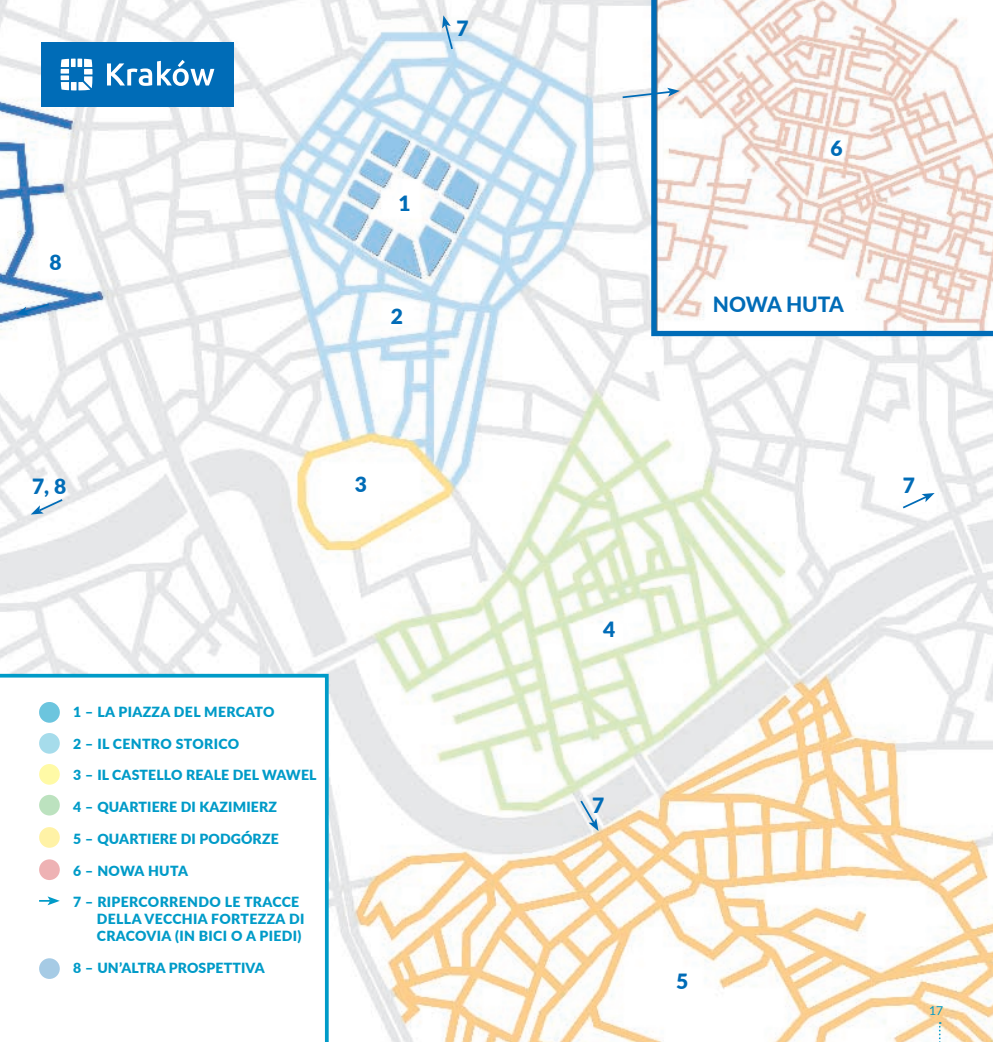
<style>
.page{position:relative;width:993px;height:1042px;background:#fff}
.page>*{position:absolute;margin:0;border:0;box-sizing:border-box;transform-origin:0 0}
.t1{font:900 21px "Lato";color:#006cb7}
.t2{font:800 21px "Lato";letter-spacing:-.01em;color:#006cb7}
.t3{font:900 14px/16.8px "Lato";letter-spacing:.01em;color:#009bc8}
.t4{font:12.25px "Lato";color:#009bc8}
</style>
<div class="page">
<img style="left:0;top:0;width:992px;height:1042px">
<svg style="left:648px;top:0;width:344px;height:339px"></svg>
<svg style="left:0;top:672px;width:330px;height:370px"></svg>
<svg style="left:16px;top:302px;width:35px;height:13px"></svg>
<svg style="left:442px;top:15px;width:12px;height:36px"></svg>
<svg style="left:620px;top:88px;width:59px;height:11px"></svg>
<svg style="left:31px;top:497px;width:33px;height:17px"></svg>
<svg style="left:578px;top:798px;width:20px;height:33px"></svg>
<svg style="left:900px;top:493px;width:34px;height:17px"></svg>
<div style="left:39px;top:764px;width:21px;height:21px;background:#fffaa6;border-radius:50%"></div>
<div style="left:39px;top:795px;width:21px;height:20px;background:#bce2bf;border-radius:50%"></div>
<div style="left:39px;top:827px;width:21px;height:21px;background:#fff2a6;border-radius:50%"></div>
<div style="left:39px;top:859px;width:21px;height:21px;background:#eeb2b4;border-radius:50%"></div>
<div style="left:39px;top:958px;width:21px;height:21px;background:#a6cbe5;border-radius:50%"></div>
<div style="left:39px;top:733px;width:21px;height:21px;background:#a6dceb;border-radius:50%"></div>
<div style="left:39px;top:702px;width:21px;height:21px;background:#6cc5de;border-radius:50%"></div>
<svg style="left:39px;top:896px;width:21px;height:9px"></svg>
<div style="left:41px;top:42px;width:192px;height:65px;background:#006cb7"></div>
<svg style="left:61px;top:59px;width:31px;height:31px"></svg>
<svg style="left:107px;top:60px;width:107px;height:26px"></svg>
<svg style="left:938px;top:1022px;width:2px;height:20px"></svg>
<svg style="left:53px;top:1022px;width:2px;height:20px"></svg>
<h1 class="t1" style="left:50px;top:246px;width:14px">8</h1>
<h1 class="t1" style="left:32px;top:471px;width:36px">7, 8</h1>
<h1 class="t1" style="left:456px;top:12px;width:14px">7</h1>
<h1 class="t1" style="left:398px;top:187px;width:14px">1</h1>
<h1 class="t1" style="left:391px;top:300px;width:14px">2</h1>
<h1 class="t1" style="left:355px;top:468px;width:14px">3</h1>
<p class="t3" style="left:73px;top:703px;width:203px">1 – LA PIAZZA DEL MERCATO</p>
<p class="t3" style="left:73px;top:734px;width:167px">2 – IL CENTRO STORICO</p>
<p class="t3" style="left:73px;top:766px;width:245px">3 – IL CASTELLO REALE DEL WAWEL</p>
<p class="t3" style="left:73px;top:798px;width:205px">4 – QUARTIERE DI KAZIMIERZ</p>
<p class="t3" style="left:73px;top:830px;width:207px">5 – QUARTIERE DI PODGÓRZE</p>
<p class="t3" style="left:73px;top:861px;width:116px">6 – NOWA HUTA</p>
<p class="t3" style="left:97px;top:893px;width:209px;text-indent:-24px">7 – RIPERCORRENDO LE TRACCE<br>DELLA VECCHIA FORTEZZA DI<br>CRACOVIA (IN BICI O A PIEDI)</p>
<p class="t3" style="left:73px;top:958px;width:193px">8 – UN’ALTRA PROSPETTIVA</p>
<h1 class="t1" style="left:830px;top:133px;width:14px">6</h1>
<h1 class="t2" style="left:712px;top:288px;width:132px">NOWA HUTA</h1>
<h1 class="t1" style="left:603px;top:614px;width:14px">4</h1>
<h1 class="t1" style="left:592px;top:790px;width:14px">7</h1>
<h1 class="t1" style="left:675px;top:966px;width:14px">5</h1>
<h1 class="t1" style="left:902px;top:469px;width:14px">7</h1>
<p class="t4" style="left:928px;top:1001px;width:16px">17</p>
</div>
